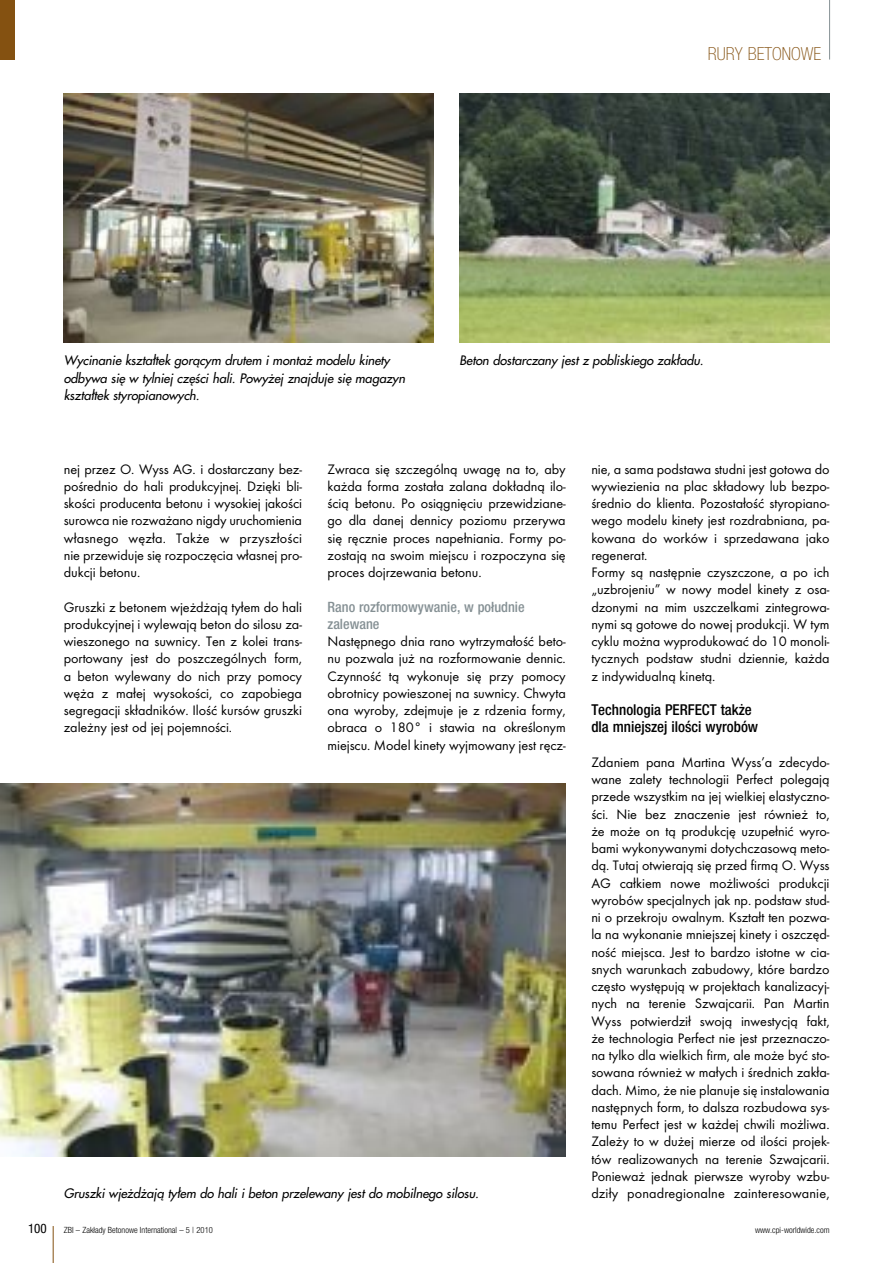
<style>
.page{position:relative;width:893px;height:1263px;background:#fff}
.page>*{position:absolute;margin:0;border:0;box-sizing:border-box;transform-origin:0 0}
.t1{font:18px "Helvetica Neue Thin Cond";color:#845111}
.t2{font:15px/17.2px "Helvetica Neue Medium Cond";color:#000}
.t3{font:14.25px/17.2px "Futura TCE";letter-spacing:-.005em;color:#000;text-align:justify}
.t4{font:14.25px/17.2px "Helvetica Neue Medium Cond";color:#859094}
.t5{font:13.05px "Helvetica Neue Condensed";color:#000}
.t6{font:italic 12.75px/17.2px "Futura";letter-spacing:-.005em;color:#000}
.t7{font:8.55px "Helvetica Neue Light Cond";color:#000}
</style>
<div class="page">
<hr style="left:53px;top:1226px;width:1px;height:37px;background:#845111">
<hr style="left:829px;top:0;width:1px;height:60px;background:#859094">
<div style="left:0;top:0;width:15px;height:60px;background:#845111"></div>
<img style="left:64px;top:94px;width:370px;height:248px">
<img style="left:0;top:784px;width:566px;height:372px">
<img style="left:459px;top:94px;width:370px;height:248px">
<p class="t1" style="left:708px;top:42px;width:115px">RURY BETONOWE</p>
<p class="t6" style="left:64px;top:352px;width:343px">Wycinanie kształtek gorącym drutem i montaż modelu kinety odbywa się w tylniej części hali. Powyżej znajduje się magazyn kształtek styropianowych.</p>
<p class="t6" style="left:459px;top:352px;width:246px">Beton dostarczany jest z pobliskiego zakładu.</p>
<p class="t3" style="left:64px;top:460px;width:240px">nej przez O. Wyss AG. i dostarczany bez&shy;pośrednio do hali produkcyjnej. Dzięki bli&shy;skości producenta betonu i wysokiej jakości surowca nie rozważano nigdy uruchomienia własnego węzła. Także w przyszłości nie przewiduje się rozpoczęcia własnej pro&shy;dukcji betonu.</p>
<p class="t3" style="left:64px;top:598px;width:240px">Gruszki z betonem wjeżdżają tyłem do hali produkcyjnej i wylewają beton do silosu za - wieszonego na suwnicy. Ten z kolei trans&shy;portowany jest do poszczególnych form, a beton wylewany do nich przy pomocy węża z małej wysokości, co zapobiega segregacji składników. Ilość kursów gruszki zależny jest od jej pojemności.</p>
<p class="t3" style="left:327px;top:460px;width:240px">Zwraca się szczególną uwagę na to, aby każda forma została zalana dokładną ilo&shy;ścią betonu. Po osiągnięciu przewidziane&shy;go dla danej dennicy poziomu przerywa się ręcznie proces napełniania. Formy po - zostają na swoim miejscu i rozpoczyna się proces dojrzewania betonu.</p>
<p class="t4" style="left:327px;top:598px;width:198px">Rano rozformowywanie, w południe zalewane</p>
<p class="t3" style="left:327px;top:633px;width:240px">Następnego dnia rano wytrzymałość beto&shy;nu pozwala już na rozformowanie dennic.<br>Czynność tą wykonuje się przy pomocy obrotnicy powieszonej na suwnicy. Chwyta ona wyroby, zdejmuje je z rdzenia formy, obraca o 180° i stawia na określonym miejscu. Model kinety wyjmowany jest ręcz-</p>
<p class="t6" style="left:64px;top:1185px;width:416px">Gruszki wjeżdżają tyłem do hali i beton przelewany jest do mobilnego silosu.</p>
<p class="t3" style="left:591px;top:460px;width:240px;text-align:left">nie, a sama podstawa studni jest gotowa do wywiezienia na plac składowy lub bezpo&shy;średnio do klienta. Pozostałość styropiano&shy;wego modelu kinety jest rozdrabniana, pa - kowana do worków i sprzedawana jako regenerat.<br>Formy są następnie czyszczone, a po ich „uzbrojeniu” w nowy model kinety z osa&shy;dzonymi na mim uszczelkami zintegrowa&shy;nymi są gotowe do nowej produkcji. W tym cyklu można wyprodukować do 10 monoli&shy;tycznych podstaw studni dziennie, każda z indywidualną kinetą.</p>
<p class="t2" style="left:591px;top:701px;width:168px">Technologia PERFECT także dla mniejszej ilości wyrobów</p>
<p class="t3" style="left:591px;top:753px;width:240px">Zdaniem pana Martina Wyss’a zdecydo&shy;wane zalety technologii Perfect polegają przede wszystkim na jej wielkiej elastyczno&shy;ści. Nie bez znaczenie jest również to, że może on tą produkcję uzupełnić wyro&shy;bami wykonywanymi dotychczasową meto&shy;dą. Tutaj otwierają się przed firmą O. Wyss AG całkiem nowe możliwości produkcji wyrobów specjalnych jak np. podstaw stud&shy;ni o przekroju owalnym. Kształt ten pozwa&shy;la na wykonanie mniejszej kinety i oszczęd&shy;ność miejsca. Jest to bardzo istotne w cia&shy;snych warunkach zabudowy, które bardzo często występują w projektach kanalizacyj&shy;nych na terenie Szwajcarii. Pan Martin Wyss potwierdził swoją inwestycją fakt, że technologia Perfect nie jest przeznaczo&shy;na tylko dla wielkich firm, ale może być sto&shy;sowana również w małych i średnich zakła&shy;dach. Mimo, że nie planuje się instalowania następnych form, to dalsza rozbudowa sys&shy;temu Perfect jest w każdej chwili możliwa.<br>Zależy to w dużej mierze od ilości projek&shy;tów realizowanych na terenie Szwajcarii.<br>Ponieważ jednak pierwsze wyroby wzbu&shy;dziły ponadregionalne zainteresowanie,</p>
<p class="t5" style="left:28px;top:1220px;width:20px">100</p>
<p class="t7" style="left:64px;top:1224px;width:151px">ZBI – Zakłady Betonowe International – 5 | 2010</p>
<p class="t7" style="left:755px;top:1224px;width:76px">www.cpi-worldwide.com</p>
</div>
